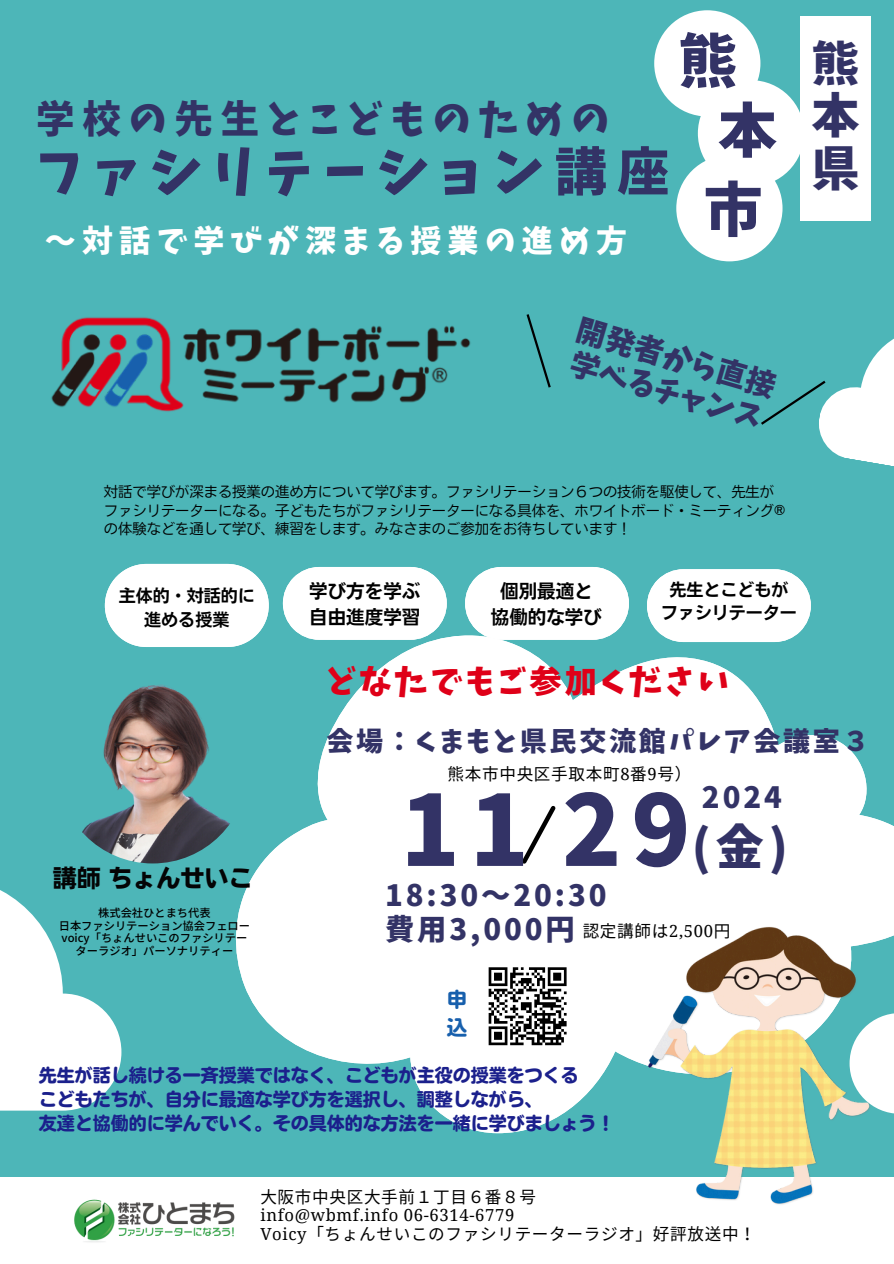
<style>
.page{position:relative;width:894px;height:1264px;background:#fff}
.page>*{position:absolute;margin:0;border:0;box-sizing:border-box;transform-origin:0 0}
.t1{font:97.5px "Keifont";color:#336}
.t2{font:59.1px "Keifont";color:#336}
.t3{font:51.9px "Keifont";letter-spacing:.2em;color:#336}
.t4{font:48px/52.8px "Keifont";color:#336;text-align:justify}
.t5{font:38.4px "Keifont";letter-spacing:.2em;color:#336}
.t6{font:32.25px "Keifont";letter-spacing:.1em;color:#df0018}
.t7{font:30.9px "Keifont";letter-spacing:.2em;color:#fff}
.t8{font:30px/34.3px "Keifont";color:#336}
.t9{font:29.25px/34.3px "Keifont";letter-spacing:.1em;color:#336}
.t10{font:27px "Keifont";letter-spacing:.1em;color:#336}
.t11{font:24px "Nud Motoya Cedar Std W6";color:#040405}
.t12{font:20.25px "Nud Motoya Maru Std W6";color:#1860ad}
.t13{font:18.45px/25.8px "Nud Motoya Cedar Std W5";color:#000}
.t14{font:18px "Nud Motoya Maru Std W6";color:#1b208c}
.t15{font:16.95px/23.7px "Nud Motoya Cedar Std W5";color:#000;text-align:center}
.t16{font:16.65px "Noto Sans CJ Ksc";letter-spacing:.04em;color:#000}
.t17{font:16.65px "Noto Serif";letter-spacing:.04em;color:#000}
.t18{font:14.25px "Nud Motoya Cedar Std W2 b";color:#000}
.t19{font:500 11.25px/12.3px "Noto Sans JP";color:#000;text-align:center}
.s1{font-family:"Noto Serif"}
</style>
<div class="page">
<div style="left:0;top:0;width:893px;height:1263px;background:#4db6b8"></div>
<svg style="left:648px;top:569px;width:162px;height:26px;background:#e9f6f6"></svg>
<svg style="left:208px;top:595px;width:685px;height:539px;fill:#fff"></svg>
<div style="left:676px;top:155px;width:106px;height:106px;background:#fff;border-radius:50%"></div>
<div style="left:697px;top:80px;width:106px;height:106px;background:#fff;border-radius:50%"></div>
<div style="left:654px;top:10px;width:106px;height:106px;background:#fff;border-radius:50%"></div>
<svg style="left:518px;top:802px;width:41px;height:65px;background:#e3e3e3"></svg>
<div style="left:0;top:1176px;width:893px;height:87px;background:#fff"></div>
<svg style="left:0;top:890px;width:121px;height:220px"></svg>
<img style="left:632px;top:910px;width:261px;height:295px">
<img style="left:74px;top:1199px;width:161px;height:43px">
<img style="left:51px;top:317px;width:420px;height:95px">
<div style="left:799px;top:16px;width:71px;height:204px;background:#fff"></div>
<svg style="left:283px;top:567px;width:163px;height:72px;background:#eff8f8"></svg>
<svg style="left:105px;top:564px;width:163px;height:83px;background:#ecf7f7"></svg>
<svg style="left:465px;top:567px;width:163px;height:72px;background:#f0f9f9"></svg>
<img style="left:58px;top:673px;width:190px;height:190px;border-radius:50%">
<svg style="left:761px;top:339px;width:132px;height:127px"></svg>
<svg style="left:526px;top:314px;width:25px;height:74px"></svg>
<div style="left:483px;top:961px;width:89px;height:89px;background:#fff"></div>
<svg style="left:488px;top:967px;width:79px;height:79px"></svg>
<p class="t5" style="left:36px;top:100px;width:574px">学校の先生とこどものための</p>
<p class="t3" style="left:36px;top:146px;width:634px">ファシリテーション講座</p>
<p class="t7" style="left:45px;top:226px;width:583px">〜対話で学びが深まる授業の進め方</p>
<h3 class="t2" style="left:678px;top:32px;width:61px">熊</h3>
<p class="t2" style="left:717px;top:101px;width:61px">本</p>
<p class="t2" style="left:703px;top:181px;width:61px">市</p>
<h6 class="t4" style="left:811px;top:37px;width:49px">熊本県</h6>
<p class="t8" style="left:581px;top:313px;width:207px;rotate:16deg">開発者から直接学べるチャンス</p>
<h6 class="t18" style="left:104px;top:484px;width:671px">対話で学びが深まる授業の進め方について学びます。ファシリテーション６つの技術を駆使して、先生が</h6>
<h1 class="t18" style="left:104px;top:503px;width:676px">ファシリテーターになる。子どもたちがファシリテーターになる具体を、ホワイトボード・ミーティング®︎</h1>
<h6 class="t18" style="left:104px;top:522px;width:529px">の体験などを通して学び、練習をします。みなさまのご参加をお待ちしています！</h6>
<p class="t13" style="left:309px;top:578px;width:113px">学び方を学ぶ自由進度学習</p>
<p class="t15" style="left:119px;top:584px;width:138px">主体的・対話的に進める授業</p>
<p class="t13" style="left:490px;top:578px;width:113px;text-align:center">個別最適と協働的な学び</p>
<p class="t15" style="left:669px;top:577px;width:120px">先生とこどもが</p>
<p class="t15" style="left:660px;top:601px;width:137px">ファシリテーター</p>
<p class="t6" style="left:326px;top:665px;width:404px">どなたでもご参加ください</p>
<p class="t10" style="left:326px;top:728px;width:544px">会場：くまもと県民交流館パレア会議室３</p>
<p class="t11" style="left:53px;top:865px;width:201px">講師ちょんせいこ</p>
<h2 class="t19" style="left:98px;top:906px;width:114px">株式会社ひとまち代表</h2>
<h2 class="t19" style="left:59px;top:918px;width:193px">日本ファシリテーション協会フェロー</h2>
<p class="t19" style="left:61px;top:931px;width:187px">voicy「ちょんせいこのファシリテーターラジオ」パーソナリティー</p>
<p class="t16" style="left:447px;top:761px;width:245px">熊本市中央区手取本町<span class="s1">8</span>番<span class="s1">9</span>号）</p>
<h1 class="t1" style="left:400px;top:782px;width:291px">11 29</h1>
<p class="t9" style="left:701px;top:780px;width:81px">2024</p>
<p class="t4" style="left:691px;top:821px;width:97px">(金)</p>
<p class="t9" style="left:385px;top:878px;width:223px">18:30～20:30費用3,000円</p>
<p class="t16" style="left:582px;top:918px;width:149px">認定講師は<span class="s1">2,500</span>円</p>
<p class="t12" style="left:446px;top:989px;width:22px">申</p>
<p class="t12" style="left:446px;top:1017px;width:22px">込</p>
<p class="t14" style="left:39px;top:1066px;width:541px">先生が話し続ける一斉授業ではなく、こどもが主役の授業をつくる</p>
<p class="t14" style="left:39px;top:1090px;width:505px">こどもたちが、自分に最適な学び方を選択し、調整しながら、</p>
<p class="t14" style="left:39px;top:1113px;width:577px">友達と協働的に学んでいく。その具体的な方法を一緒に学びましょう！</p>
<h5 class="t16" style="left:260px;top:1183px;width:275px">大阪市中央区大手前１丁目６番８号</h5>
<h6 class="t17" style="left:260px;top:1203px;width:255px">info@wbmf.info 06-6314-6779</h6>
<p class="t16" style="left:260px;top:1220px;width:483px"><span class="s1">Voicy</span>「ちょんせいこのファシリテーターラジオ」好評放送中！</p>
</div>
